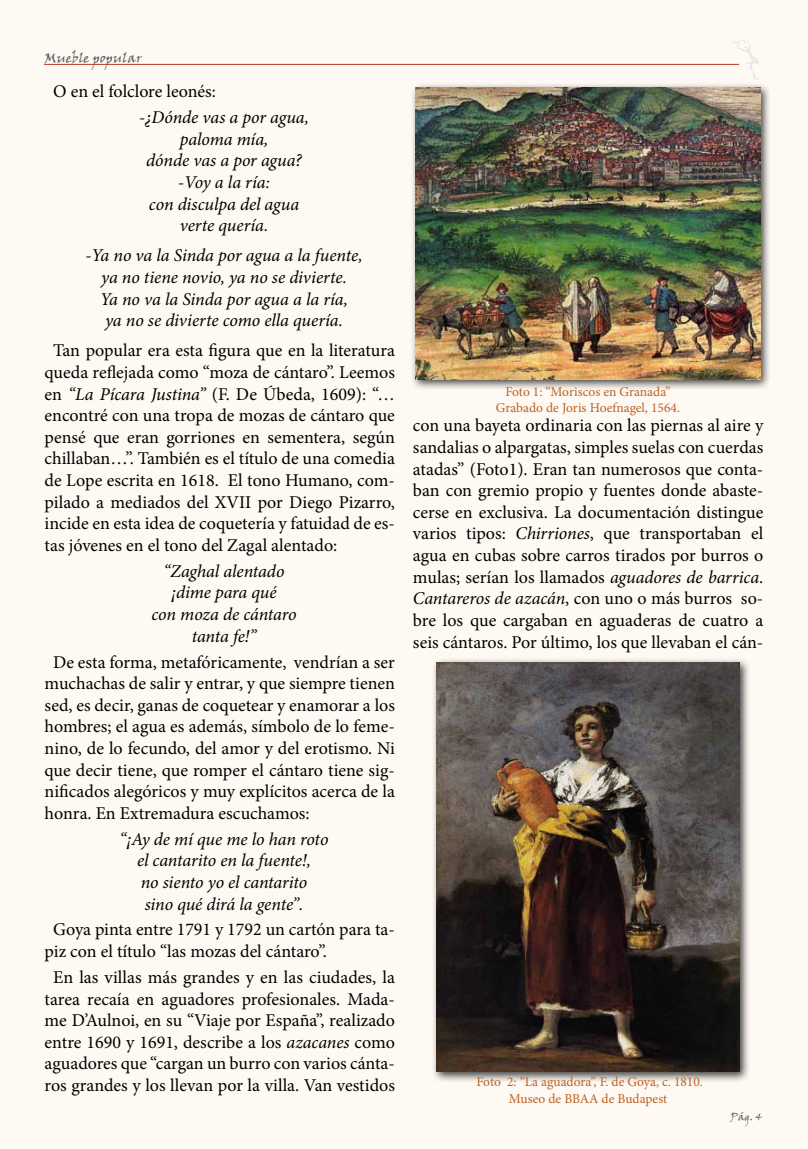
<style>
.page{position:relative;width:808px;height:1149px;background:#fff}
.page>*{position:absolute;margin:0;border:0;box-sizing:border-box;transform-origin:0 0}
.t1{font:18px/21.6px "Minion Pro";color:#000;text-align:justify}
.t2{font:italic 18px/21.6px "Minion Pro";letter-spacing:-.005em;color:#000;text-align:center}
.t3{font:13.5px/16.2px "Minion Pro";color:#bc6124;text-align:center}
.t4{font:13.5px "Viner Hand ITC";color:#616264}
.t5{font:10.5px "Viner Hand ITC";color:#616264}
.s1{font-style:italic}
</style>
<div class="page">
<div style="left:0;top:0;width:808px;height:1148px;background:#fef9f2"></div>
<hr style="left:44px;top:64px;width:695px;height:1px;background:#b93926">
<svg style="left:730px;top:40px;width:31px;height:40px"></svg>
<div style="left:410px;top:82px;width:361px;height:308px;background:#000;opacity:.75"></div>
<img style="left:415px;top:87px;width:345px;height:292px">
<div style="left:431px;top:657px;width:320px;height:425px;background:#000;opacity:.75"></div>
<img style="left:436px;top:662px;width:304px;height:409px">
<p class="t4" style="left:45px;top:50px;width:99px">Mueble popular</p>
<p class="t1" style="left:53px;top:81px;width:164px">O en el folclore leonés:</p>
<p class="t2" style="left:139px;top:107px;width:171px">-¿Dónde vas a por agua, paloma mía,<br>dónde vas a por agua? -Voy a la ría:<br>con disculpa del agua verte quería.</p>
<p class="t2" style="left:86px;top:245px;width:279px">-Ya no va la Sinda por agua a la fuente, ya no tiene novio, ya no se divierte.<br>Ya no va la Sinda por agua a la ría,<br>ya no se divierte como ella quería.</p>
<p class="t1" style="left:45px;top:340px;width:352px;text-indent:8px">Tan popular era esta figura que en la literatura queda reflejada como “moza de cántaro”. Leemos en <span class="s1">“La Pícara Justina”</span> (F. De Úbeda, 1609): “… encontré con una tropa de mozas de cántaro que pensé que eran gorriones en sementera, según chillaban…”. También es el título de una comedia de Lope escrita en 1618. El tono Humano, com&shy;pilado a mediados del XVII por Diego Pizarro, incide en esta idea de coquetería y fatuidad de es&shy;tas jóvenes en el tono del Zagal alentado:</p>
<p class="t2" style="left:152px;top:560px;width:146px">“Zaghal alentado ¡dime para qué<br>con moza de cántaro tanta fe!”</p>
<p class="t1" style="left:45px;top:651px;width:352px;text-indent:8px">De esta forma, metafóricamente, vendrían a ser muchachas de salir y entrar, y que siempre tienen sed, es decir, ganas de coquetear y enamorar a los hombres; el agua es además, símbolo de lo feme&shy;nino, de lo fecundo, del amor y del erotismo. Ni que decir tiene, que romper el cántaro tiene sig&shy;nificados alegóricos y muy explícitos acerca de la honra. En Extremadura escuchamos:</p>
<p class="t2" style="left:120px;top:827px;width:210px">“¡Ay de mí que me lo han roto el cantarito en la fuente!,<br>no siento yo el cantarito<br>sino qué dirá la gente”.</p>
<p class="t1" style="left:45px;top:918px;width:352px;text-indent:8px">Goya pinta entre 1791 y 1792 un cartón para ta&shy;piz con el título “las mozas del cántaro”.</p>
<p class="t1" style="left:45px;top:966px;width:352px;text-align:center">En las villas más grandes y en las ciudades, la tarea recaía en aguadores profesionales. Mada&shy;me D’Aulnoi, en su “Viaje por España”, realizado entre 1690 y 1691, describe a los <span class="s1">azacanes</span> como aguadores que “cargan un burro con varios cánta&shy;ros grandes y los llevan por la villa. Van vestidos</p>
<p class="t3" style="left:496px;top:383px;width:186px">Foto 1: “Moriscos en Granada”<br>Grabado de Joris Hoefnagel, 1564.</p>
<p class="t1" style="left:413px;top:415px;width:352px">con una bayeta ordinaria con las piernas al aire y sandalias o alpargatas, simples suelas con cuerdas atadas” (Foto1). Eran tan numerosos que conta&shy;ban con gremio propio y fuentes donde abaste&shy;cerse en exclusiva. La documentación distingue varios tipos: <span class="s1">Chirriones</span>, que transportaban el agua en cubas sobre carros tirados por burros o mulas; serían los llamados <span class="s1">aguadores de barrica</span>.<br><span class="s1">Cantareros de azacán</span>, con uno o más burros so&shy;bre los que cargaban en aguaderas de cuatro a seis cántaros. Por último, los que llevaban el cán-</p>
<p class="t3" style="left:476px;top:1073px;width:228px">Foto 2: “La aguadora”, F. de Goya, c. 1810.<br>Museo de BBAA de Budapest</p>
<p class="t5" style="left:731px;top:1110px;width:33px">Pág. 4</p>
</div>
